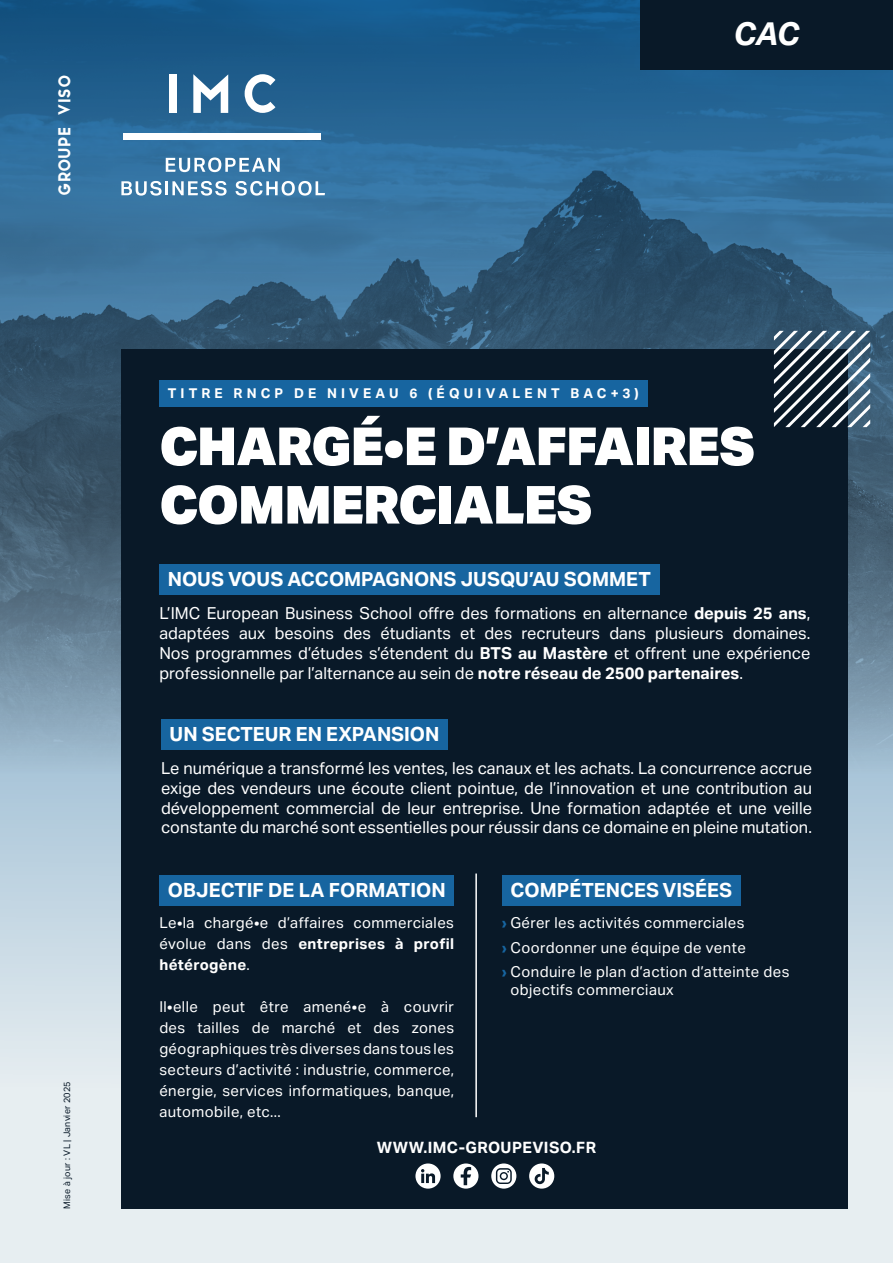
<style>
.page{position:relative;width:893px;height:1263px;background:#fff}
.page>*{position:absolute;margin:0;border:0;box-sizing:border-box;transform-origin:0 0}
.t1{font:900 52.5px/58.5px "Aktiv Grotesk";letter-spacing:-.02em;color:#fff}
.t2{font:italic 700 31.5px "Aktiv Grotesk";color:#fff}
.t3{font:700 19.5px "Aktiv Grotesk";color:#fff}
.t4{font:18px "San Marino";color:#fff}
.t5{font:16.5px/19.8px "Aktiv Grotesk";color:#fff;text-align:justify}
.t6{font:700 15.6px "Aktiv Grotesk";letter-spacing:.025em;color:#fff}
.t7{font:15px/21px "Aktiv Grotesk";letter-spacing:.025em;color:#fff;text-align:justify}
.t8{font:700 13.5px "Aktiv Grotesk";letter-spacing:.31em;color:#fff}
.t9{font:9px "Aktiv Grotesk";letter-spacing:.025em;color:#091928}
.s1{font-weight:700}
.s2{font-weight:700;color:#1765a0}
</style>
<div class="page">
<svg style="left:0;top:796px;width:893px;height:467px;background:#dae5ec"></svg>
<img style="left:0;top:0;width:893px;height:796px">
<div style="left:169px;top:74px;width:8px;height:39px;background:#fff"></div>
<svg style="left:193px;top:74px;width:35px;height:39px"></svg>
<svg style="left:245px;top:74px;width:30px;height:39px"></svg>
<div style="left:124px;top:133px;width:197px;height:6px;background:#fff"></div>
<svg style="left:166px;top:157px;width:114px;height:15px"></svg>
<svg style="left:121px;top:181px;width:41px;height:15px"></svg>
<hr style="left:165px;top:181px;width:3px;height:14px;background:#fff">
<svg style="left:172px;top:181px;width:55px;height:15px"></svg>
<svg style="left:236px;top:181px;width:89px;height:15px"></svg>
<div style="left:121px;top:349px;width:727px;height:860px;background:#091928"></div>
<svg style="left:774px;top:331px;width:96px;height:96px"></svg>
<div style="left:159px;top:875px;width:295px;height:31px;background:#1765a0"></div>
<div style="left:502px;top:875px;width:239px;height:31px;background:#1765a0"></div>
<hr style="left:475px;top:873px;width:2px;height:244px;background:#fff">
<svg style="left:453px;top:1163px;width:25px;height:25px"></svg>
<svg style="left:415px;top:1163px;width:26px;height:25px"></svg>
<div style="left:491px;top:1163px;width:25px;height:25px;background:#fff;border-radius:13px"></div>
<svg style="left:496px;top:1168px;width:16px;height:16px"></svg>
<div style="left:529px;top:1163px;width:25px;height:25px;background:#fff;border-radius:50%"></div>
<svg style="left:535px;top:1168px;width:14px;height:16px"></svg>
<div style="left:159px;top:380px;width:488px;height:26px;background:#1765a0"></div>
<div style="left:159px;top:564px;width:500px;height:31px;background:#1765a0"></div>
<div style="left:161px;top:718px;width:287px;height:31px;background:#1765a0"></div>
<div style="left:641px;top:0;width:252px;height:69px;background:#091928"></div>
<p class="t4" style="left:54px;top:196px;width:122px;rotate:-90deg">GROUPE VISO</p>
<p class="t9" style="left:62px;top:1209px;width:129px;rotate:-90deg">Mise à jour : VL | Janvier 2025</p>
<h2 class="t2" style="left:734px;top:16px;width:68px">CAC</h2>
<p class="t8" style="left:168px;top:385px;width:473px">TITRE RNCP DE NIVEAU 6 (ÉQUIVALENT BAC+3)</p>
<h1 class="t1" style="left:159px;top:418px;width:597px">CHARGÉ•E D’AFFAIRES<br>COMMERCIALES</h1>
<p class="t3" style="left:168px;top:568px;width:484px">NOUS VOUS ACCOMPAGNONS JUSQU’AU SOMMET</p>
<p class="t5" style="left:159px;top:603px;width:653px">L’IMC European Business School offre des formations en alternance <span class="s1">depuis 25 ans</span>, adaptées aux besoins des étudiants et des recruteurs dans plusieurs domaines.<br>Nos programmes d’études s’étendent du <span class="s1">BTS au Mastère</span> et offrent une expérience professionnelle par l’alternance au sein de <span class="s1">notre réseau de 2500 partenaires</span>.</p>
<p class="t3" style="left:169px;top:723px;width:271px">UN SECTEUR EN EXPANSION</p>
<p class="t5" style="left:161px;top:758px;width:653px">Le numérique a transformé les ventes, les canaux et les achats. La concurrence accrue exige des vendeurs une écoute client pointue, de l’innovation et une contribution au développement commercial de leur entreprise. Une formation adaptée et une veille constante du marché sont essentielles pour réussir dans ce domaine en pleine mutation.</p>
<p class="t3" style="left:168px;top:879px;width:279px">OBJECTIF DE LA FORMATION</p>
<p class="t7" style="left:159px;top:912px;width:296px">Le•la chargé•e d’affaires commerciales évolue dans des <span class="s1">entreprises à profil hétérogène</span>.</p>
<p class="t7" style="left:159px;top:996px;width:296px">Il•elle peut être amené•e à couvrir des tailles de marché et des zones géographiques très diverses dans tous les secteurs d’activité : industrie, commerce, énergie, services informatiques, banque, automobile, etc...</p>
<p class="t3" style="left:510px;top:879px;width:223px">COMPÉTENCES VISÉES</p>
<p class="t7" style="left:502px;top:911px;width:289px;line-height:24.3px;text-align:left"><span class="s2">›</span> Gérer les activités commerciales<br><span class="s2">›</span> Coordonner une équipe de vente<br><span class="s2">›</span> Conduire le plan d’action d’atteinte des</p>
<p class="t7" style="left:510px;top:979px;width:165px">objectifs commerciaux</p>
<p class="t6" style="left:377px;top:1138px;width:221px">WWW.IMC-GROUPEVISO.FR</p>
</div>
